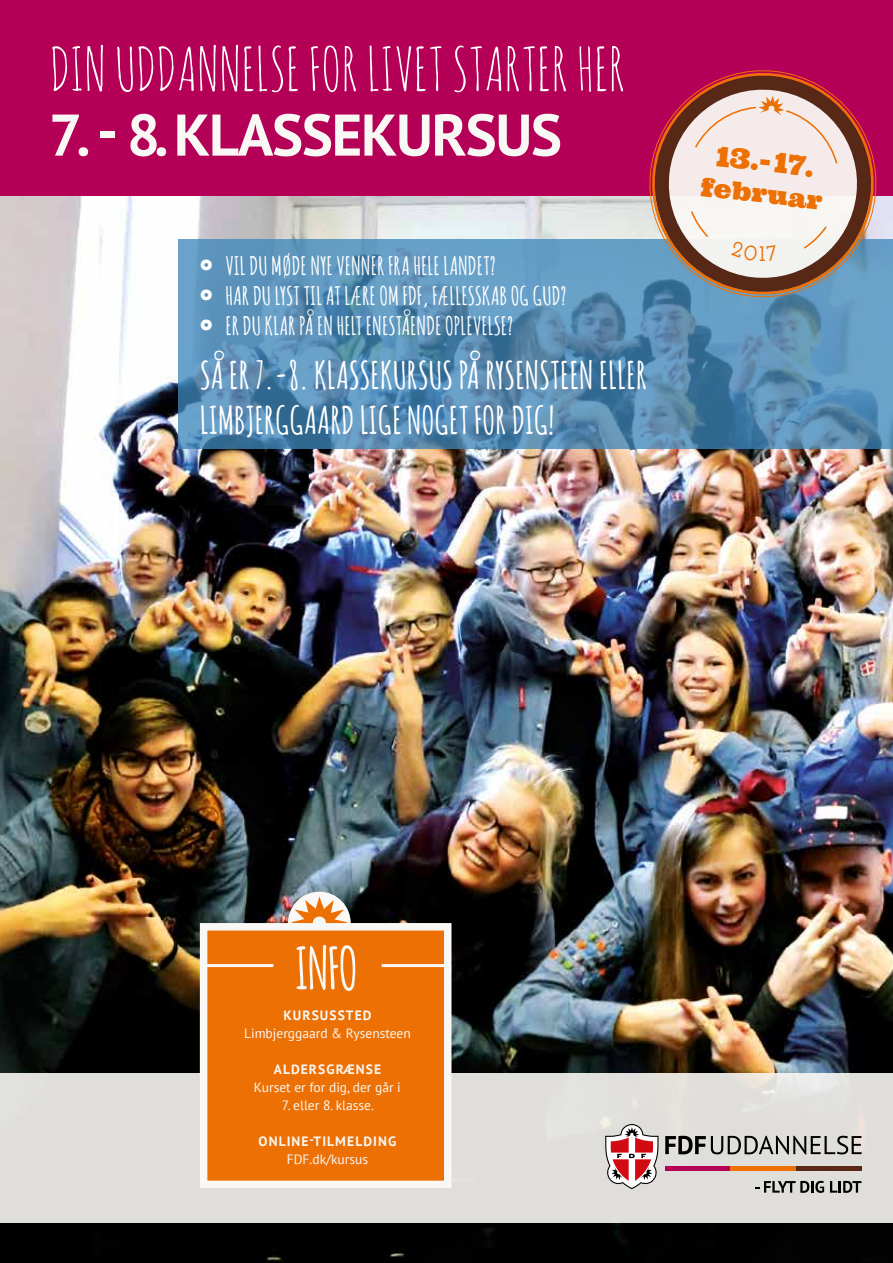
<style>
.page{position:relative;width:893px;height:1263px;background:#fff}
.page>*{position:absolute;margin:0;border:0;box-sizing:border-box;transform-origin:0 0}
.t1{font:59.1px "Amatic SC";color:#fff}
.t2{font:700 58.65px "PT Sans";letter-spacing:-.02em;color:#faf8f4}
.t3{font:700 57px "Amatic";color:#faf8f4}
.t4{font:700 37.5px/45px "Amatic";letter-spacing:.03em;color:#fff}
.t5{font:27.75px "Ultra";color:#ed7004}
.t6{font:700 25.05px/30.2px "Amatic";letter-spacing:.03em;color:#fff}
.t7{font:25.05px "Ultra";color:#ed7004}
.t8{font:600 22.35px "Josefin Slab";color:#ed7004}
.t9{font:13.5px "PT Sans";color:#faf8f4}
.t10{font:700 13.5px "PT Sans";letter-spacing:.08em;color:#faf8f4}
</style>
<div class="page">
<img style="left:0;top:196px;width:893px;height:1067px">
<div style="left:0;top:0;width:893px;height:196px;background:#b40056"></div>
<svg style="left:179px;top:240px;width:714px;height:209px"></svg>
<svg style="left:643px;top:196px;width:240px;height:107px"></svg>
<svg style="left:644px;top:70px;width:237px;height:229px"></svg>
<div style="left:0;top:1074px;width:893px;height:149px;background:#e0dedb"></div>
<div style="left:288px;top:892px;width:63px;height:62px;background:#faf8f4;border-radius:50%"></div>
<svg style="left:291px;top:896px;width:57px;height:27px"></svg>
<div style="left:200px;top:923px;width:251px;height:265px;background:#ed7004;border:8px solid #faf8f4"></div>
<hr style="left:206px;top:964px;width:67px;height:3px;background:#faf8f4">
<hr style="left:382px;top:964px;width:62px;height:3px;background:#faf8f4">
<svg style="left:755px;top:1181px;width:69px;height:12px"></svg>
<svg style="left:830px;top:1181px;width:31px;height:12px"></svg>
<hr style="left:665px;top:1166px;width:66px;height:4px;background:#b60056">
<hr style="left:731px;top:1166px;width:65px;height:4px;background:#ed7004">
<hr style="left:796px;top:1166px;width:66px;height:4px;background:#5a2916">
<svg style="left:604px;top:1124px;width:55px;height:65px"></svg>
<svg style="left:665px;top:1136px;width:197px;height:18px"></svg>
<svg style="left:201px;top:259px;width:11px;height:11px"></svg>
<svg style="left:201px;top:289px;width:11px;height:11px"></svg>
<svg style="left:201px;top:319px;width:11px;height:11px"></svg>
<svg style="left:661px;top:82px;width:203px;height:203px"></svg>
<h1 class="t1" style="left:50px;top:31px;width:577px">DIN UDDANNELSE FOR LIVET STARTER HER</h1>
<h2 class="t2" style="left:49px;top:96px;width:515px">7. - 8. KLASSEKURSUS</h2>
<p class="t6" style="left:226px;top:250px;width:342px">VIL DU MØDE NYE VENNER FRA HELE LANDET?<br>HAR DU LYST TIL AT LÆRE OM FDF, FÆLLESSKAB OG GUD?<br>ER DU KLAR PÅ EN HELT ENESTÅENDE OPLEVELSE?</p>
<h3 class="t4" style="left:200px;top:351px;width:448px">SÅ ER 7.-8. KLASSEKURSUS PÅ RYSENSTEEN ELLER<br>LIMBJERGGAARD LIGE NOGET FOR DIG!</h3>
<p class="t5" style="left:718px;top:138px;width:100px;rotate:6deg">13.-17.</p>
<p class="t7" style="left:703px;top:170px;width:124px;rotate:7deg">februar</p>
<p class="t8" style="left:759px;top:240px;width:8px">1</p>
<h3 class="t3" style="left:296px;top:928px;width:63px">INFO</h3>
<p class="t10" style="left:283px;top:1006px;width:90px">KURSUSSTED</p>
<p class="t9" style="left:244px;top:1024px;width:168px">Limbjerggaard &amp; Rysensteen</p>
<p class="t10" style="left:274px;top:1060px;width:109px">ALDERSGRÆNSE</p>
<p class="t9" style="left:254px;top:1078px;width:148px">Kurset er for dig, der går i</p>
<p class="t9" style="left:282px;top:1096px;width:94px">7. eller 8. klasse.</p>
<p class="t10" style="left:259px;top:1132px;width:139px">ONLINE-TILMELDING</p>
<p class="t9" style="left:287px;top:1150px;width:83px">FDF.dk/kursus</p>
</div>
